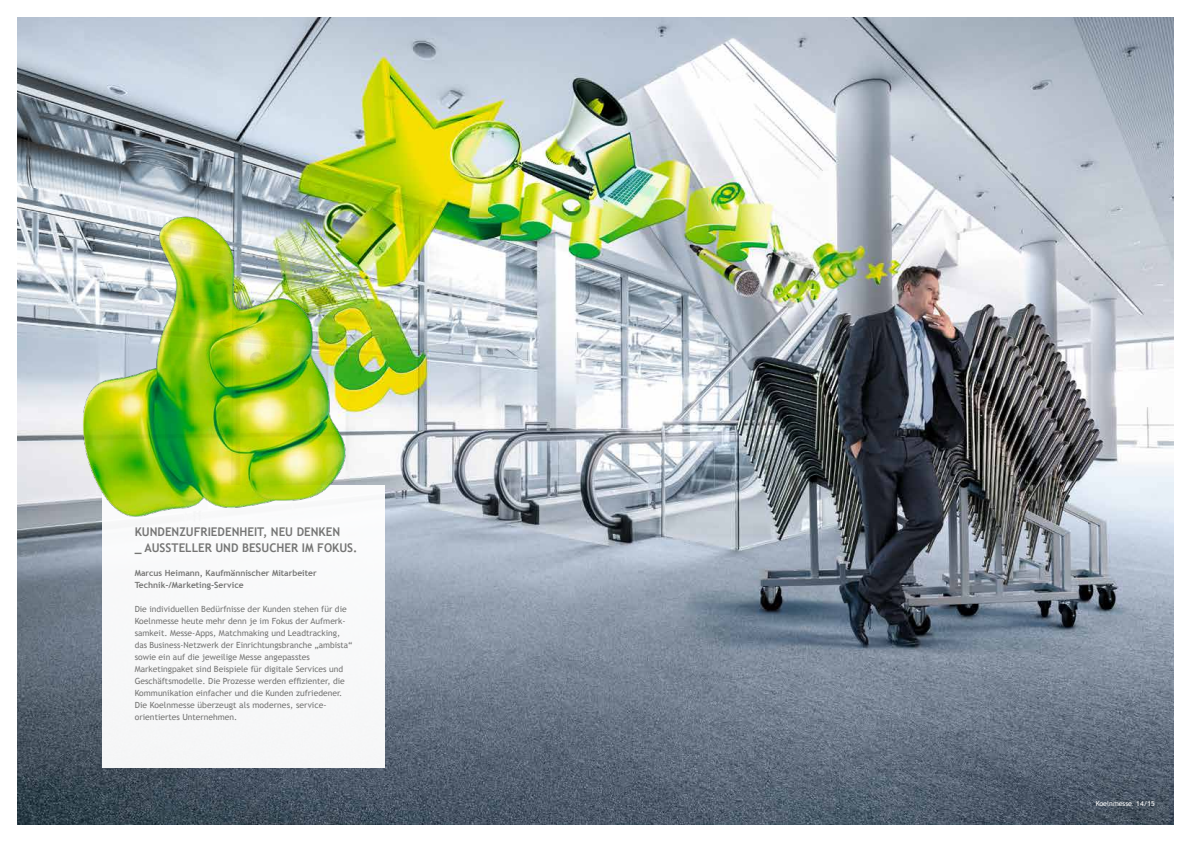
<style>
.page{position:relative;width:1191px;height:842px;background:#fff}
.page>*{position:absolute;margin:0;border:0;box-sizing:border-box;transform-origin:0 0}
.t1{font:700 12px/16px "Trebuchet MS";color:#757574}
.t2{font:8.5px/12px "Trebuchet MS";color:#757574}
.t3{font:700 8.5px/12px "Trebuchet MS";color:#757574}
.t4{font:7px "Trebuchet MS";color:#fff}
</style>
<div class="page">
<img style="left:17px;top:17px;width:1157px;height:808px">
<div style="left:102px;top:485px;width:283px;height:282px;background:#f7f8f9"></div>
<img style="left:21px;top:182px;width:386px;height:386px">
<h1 class="t1" style="left:135px;top:524px;width:224px">KUNDENZUFRIEDENHEIT, NEU DENKEN<br>_ AUSSTELLER UND BESUCHER IM FOKUS.</h1>
<p class="t3" style="left:135px;top:567px;width:183px">Marcus Heimann, Kaufmännischer Mitarbeiter<br>Technik-/Marketing-Service</p>
<p class="t2" style="left:135px;top:603px;width:219px">Die individuellen Bedürfnisse der Kunden stehen für die Koelnmesse heute mehr denn je im Fokus der Aufmerk&shy;samkeit. Messe-Apps, Matchmaking und Leadtracking, das Business-Netzwerk der Einrichtungsbranche „ambista“ sowie ein auf die jeweilige Messe angepasstes Marketingpaket sind Beispiele für digitale Services und Geschäftsmodelle. Die Prozesse werden effizienter, die Kommunikation einfacher und die Kunden zufriedener.<br>Die Koelnmesse überzeugt als modernes, service&shy;orientiertes Unternehmen.</p>
<p class="t4" style="left:1095px;top:799px;width:60px">Koelnmesse 14/15</p>
</div>
